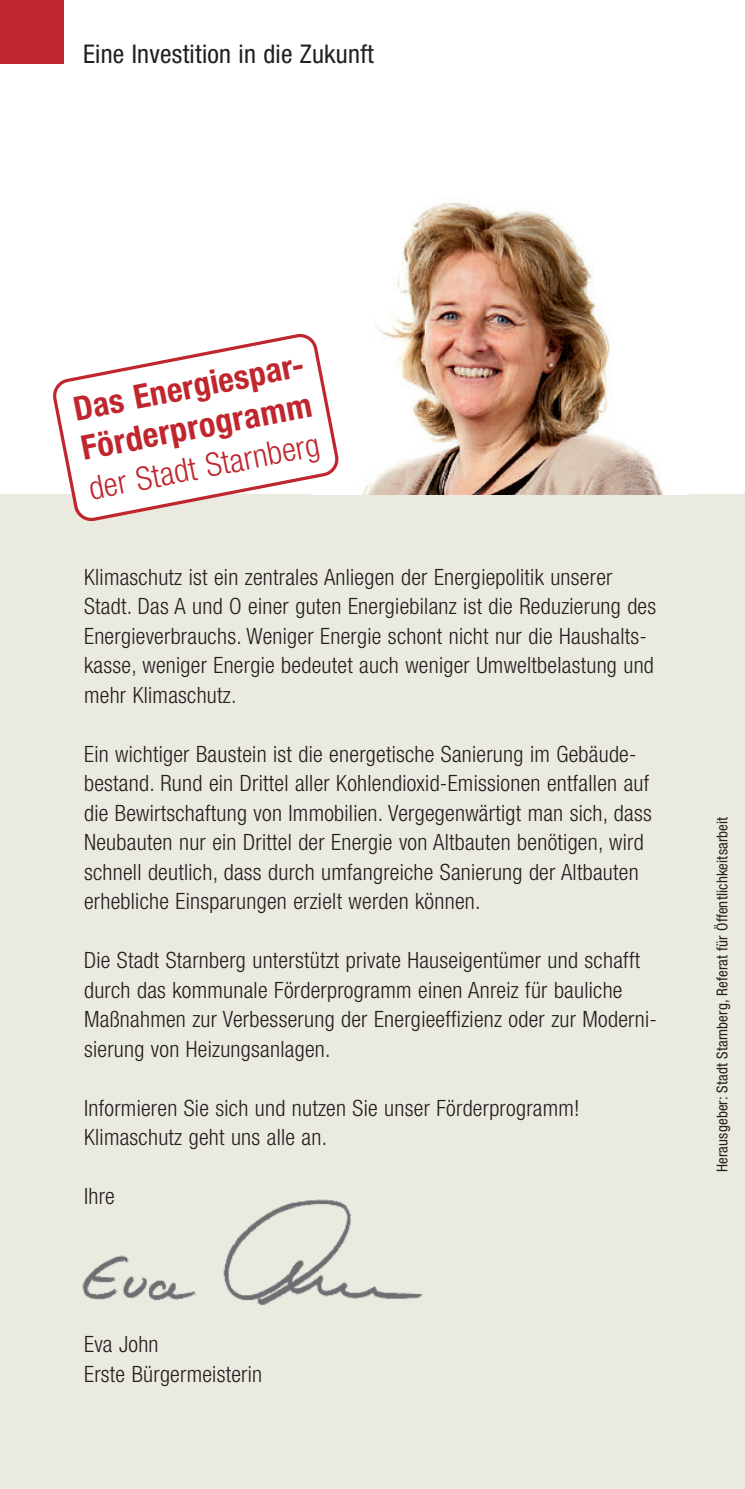
<style>
.page{position:relative;width:745px;height:1489px;background:#fff}
.page>*{position:absolute;margin:0;border:0;box-sizing:border-box;transform-origin:0 0}
.t1{font:700 condensed 33.75px "Helvetica Neue LT";color:#c0262d}
.t2{font:700 condensed 33.25px "Helvetica Neue LT";color:#c0262d}
.t3{font:300 condensed 32.5px "Helvetica Neue";color:#c0262d}
.t4{font:condensed 25.75px "Helvetica Neue LT";letter-spacing:.01em;color:#231f20}
.t5{font:300 condensed 22.5px/29.5px "Helvetica Neue";letter-spacing:.01em;color:#231f20}
.t6{font:condensed 15px "Helvetica Neue LT";letter-spacing:.01em;color:#231f20}
</style>
<div class="page">
<div style="left:0;top:0;width:744px;height:1488px;background:#ebeae0"></div>
<div style="left:0;top:0;width:744px;height:493px;background:#fff"></div>
<img style="left:340px;top:202px;width:348px;height:292px">
<div style="left:0;top:0;width:64px;height:64px;background:#c0262d"></div>
<svg style="left:51px;top:334px;width:289px;height:188px"></svg>
<img style="left:82px;top:1199px;width:341px;height:106px">
<p class="t4" style="left:83px;top:45px;width:292px">Eine Investition in die Zukunft</p>
<h2 class="t2" style="left:71px;top:397px;width:240px;rotate:-11deg">Das Energiespar-</h2>
<h1 class="t1" style="left:79px;top:436px;width:235px;rotate:-11deg">Förderprogramm</h1>
<h3 class="t3" style="left:87px;top:477px;width:235px;rotate:-11deg">der Stadt Starnberg</h3>
<p class="t5" style="left:84px;top:563px;width:573px">Klimaschutz ist ein zentrales Anliegen der Energiepolitik unserer Stadt. Das A und O einer guten Energiebilanz ist die Reduzierung des Energieverbrauchs. Weniger Energie schont nicht nur die Haushalts&shy;kasse, weniger Energie bedeutet auch weniger Umweltbelastung und mehr Klimaschutz.</p>
<p class="t5" style="left:84px;top:740px;width:569px">Ein wichtiger Baustein ist die energetische Sanierung im Gebäude&shy;bestand. Rund ein Drittel aller Kohlendioxid-Emissionen entfallen auf die Bewirtschaftung von Immobilien. Vergegenwärtigt man sich, dass Neubauten nur ein Drittel der Energie von Altbauten benötigen, wird schnell deutlich, dass durch umfangreiche Sanierung der Altbauten erhebliche Einsparungen erzielt werden können.</p>
<p class="t5" style="left:84px;top:947px;width:574px">Die Stadt Starnberg unterstützt private Hauseigentümer und schafft durch das kommunale Förderprogramm einen Anreiz für bauliche Maßnahmen zur Verbesserung der Energieeffizienz oder zur Moderni&shy;sierung von Heizungsanlagen.</p>
<p class="t5" style="left:84px;top:1094px;width:496px">Informieren Sie sich und nutzen Sie unser Förderprogramm!<br>Klimaschutz geht uns alle an.</p>
<p class="t5" style="left:84px;top:1183px;width:32px">Ihre</p>
<p class="t5" style="left:84px;top:1330px;width:179px">Eva John<br>Erste Bürgermeisterin</p>
<p class="t6" style="left:716px;top:1172px;width:357px;rotate:-90deg">Herausgeber: Stadt Starnberg, Referat für Öffentlichkeitsarbeit</p>
</div>
